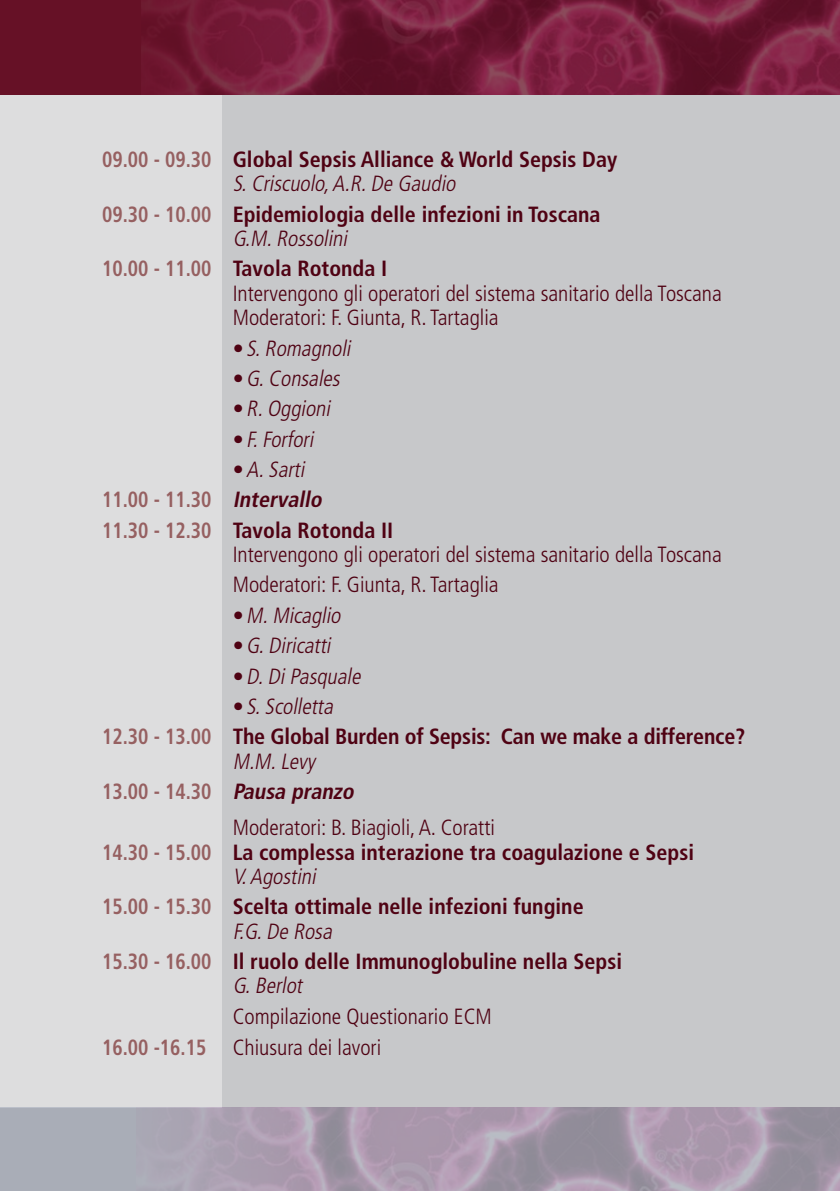
<style>
.page{position:relative;width:840px;height:1191px;background:#fff}
.page>*{position:absolute;margin:0;border:0;box-sizing:border-box;transform-origin:0 0}
.t1{font:700 condensed 22px/24.4px "Frutiger";color:#4f0213}
.t2{font:300 condensed 22px/24.4px "Frutiger";color:#4f0213}
.t3{font:italic 300 condensed 22px "Frutiger";color:#4f0213}
.t4{font:700 condensed 22px/30.4px "Frutiger";color:#966061;scale:.9 1}
.s1{color:#966061}
.s2{font-weight:300;font-style:italic}
.s3{font-weight:700;color:#966061}
.s4{font-weight:700}
.s5{font-style:normal}
.s6{font-weight:300;color:#4f0213}
.s7{font-weight:300;font-style:italic;color:#4f0213}
.s8{font-style:italic;color:#4f0213}
.s9{color:#4f0213}
.s10{font-weight:300}
</style>
<div class="page">
<div style="left:0;top:0;width:839px;height:1191px;background:#c7c8ca"></div>
<div style="left:0;top:0;width:839px;height:95px;background:#661126"></div>
<img style="left:142px;top:0;width:697px;height:95px">
<div style="left:0;top:95px;width:221px;height:1012px;background:#ddddde"></div>
<div style="left:0;top:1107px;width:839px;height:84px;background:#a9adb7"></div>
<img style="left:136px;top:1107px;width:703px;height:84px">
<p class="t1" style="left:232px;top:147px;width:386px;text-indent:-130px"><span class="s1">09.00 - 09.30</span> Global Sepsis Alliance &amp; World Sepsis Day<br><span class="s2">S.Criscuolo,A.R.De Gaudio</span></p>
<p class="t1" style="left:232px;top:202px;width:369px;text-indent:-130px"><span class="s1">09.30 - 10.00</span> Epidemiologia delle infezioni in Toscana<br><span class="s2">G.M.Rossolini</span></p>
<p class="t2" style="left:232px;top:257px;width:490px;text-indent:-130px"><span class="s3">10.00 - 11.00</span> <span class="s4">Tavola Rotonda I<br></span>Intervengono gli operatori del sistema sanitario della Toscana<br>Moderatori: F. Giunta, R. Tartaglia</p>
<p class="t3" style="left:232px;top:335px;width:124px"><span class="s5">•</span> S.Romagnoli</p>
<p class="t3" style="left:232px;top:366px;width:113px"><span class="s5">•</span> G.Consales</p>
<p class="t3" style="left:232px;top:396px;width:103px"><span class="s5">•</span> R.Oggioni</p>
<p class="t3" style="left:232px;top:426px;width:86px"><span class="s5">•</span> F.Forfori</p>
<p class="t4" style="left:102px;top:454px;width:325px;text-indent:130px"><span class="s6">•</span> <span class="s7">A.Sarti<br></span>11.00 - 11.30 <span class="s8">Intervallo<br></span>11.30 - 12.30 <span class="s9">Tavola Rotonda II</span></p>
<p class="t2" style="left:232px;top:539px;width:490px;line-height:30.4px">Intervengono gli operatori del sistema sanitario della Toscana<br>Moderatori: F. Giunta, R. Tartaglia</p>
<p class="t3" style="left:232px;top:603px;width:114px"><span class="s5">•</span> M.Micaglio</p>
<p class="t3" style="left:232px;top:633px;width:104px"><span class="s5">•</span> G.Diricatti</p>
<p class="t3" style="left:232px;top:663px;width:134px"><span class="s5">•</span> D.DiPasquale</p>
<p class="t1" style="left:102px;top:691px;width:644px;line-height:30.4px;text-indent:130px"><span class="s10">•</span> <span class="s2">S.Scolletta<br></span><span class="s1">12.30 - 13.00</span> The Global Burden of Sepsis: Can we make a difference?</p>
<p class="t4" style="left:102px;top:746px;width:286px;text-indent:130px"><span class="s7">M.M.Levy<br></span>13.00 - 14.30 <span class="s8">Pausa pranzo</span></p>
<p class="t2" style="left:232px;top:815px;width:264px">Moderatori: B. Biagioli, A. Coratti</p>
<p class="t1" style="left:102px;top:839px;width:593px"><span class="s1">14.30 - 15.00</span> La complessa interazione tra coagulazione e Sepsi</p>
<p class="t3" style="left:232px;top:864px;width:89px">V.Agostini</p>
<p class="t1" style="left:232px;top:894px;width:352px;text-indent:-130px"><span class="s1">15.00 - 15.30</span> Scelta ottimale nelle infezioni fungine<br><span class="s2">F.G.De Rosa</span></p>
<p class="t1" style="left:232px;top:949px;width:390px;text-indent:-130px"><span class="s1">15.30 - 16.00</span> Il ruolo delle Immunoglobuline nella Sepsi<br><span class="s2">G.Berlot</span></p>
<p class="t2" style="left:102px;top:1001px;width:391px;line-height:31px;text-indent:130px">Compilazione Questionario ECM<br><span class="s3">16.00 -16.15</span> Chiusura dei lavori</p>
</div>
